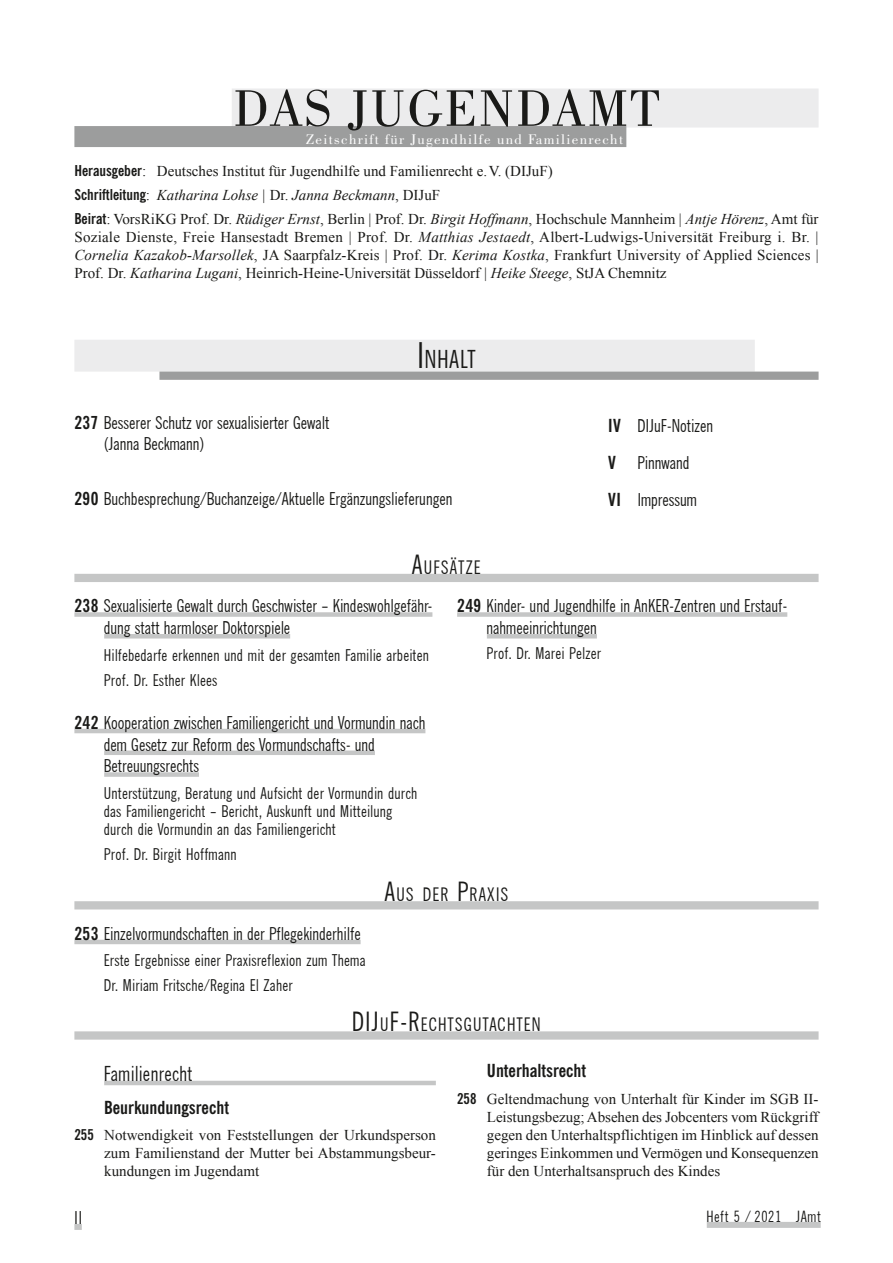
<style>
.page{position:relative;width:893px;height:1263px;background:#fff}
.page>*{position:absolute;margin:0;border:0;box-sizing:border-box;transform-origin:0 0}
.t1{font:54px "Bodoni BT";letter-spacing:.03em;color:#1a1a18}
.Kap_nicht_f__Inhalt{font:25.2px "Nobbi G Con DB Normal";letter-spacing:.055em;color:#1a1a18}
.t2{font:21px "Nobbi G Con DB Normal";letter-spacing:.04em;color:#1a1a18}
.Inh_Kap{font:18.9px "Nobbi G Con DB Normal";letter-spacing:.095em;color:#1a1a18}
.Inh_Cn_Text{font:18px/21.8px "Nobbi G Con DB Normal";letter-spacing:.025em;color:#1a1a18}
.t3{font:700 condensed 18px "News Gothic BT";color:#1a1a18}
.t4{font:16.5px/18px "Nobbi G Con DB Normal";letter-spacing:.04em;color:#1a1a18}
.t5{font:15.75px "Nobbi G Con DB Normal";letter-spacing:.065em;color:#1a1a18}
.RGA_RSPR_8_5pt{font:15px/18px "Times New Roman";color:#1a1a18;text-align:justify}
.RGA_RSPR_8_5pt-2{font:italic 15px "Times New Roman";color:#1a1a18}
.t6{font:14.7px "Bodoni BT";letter-spacing:.085em;color:#fff}
.s1{font-family:"News Gothic BT";font-weight:700;font-stretch:condensed}
.s2{font-family:"News Gothic BT";font-weight:700;font-style:normal;font-stretch:condensed}
.s3{font-style:normal}
.s4{font-style:italic}
.s5{font-size:36px}
.s6{font-size:27px}
</style>
<div class="page">
<div style="left:707px;top:1222px;width:114px;height:6px;background:#c5c6c6"></div>
<div style="left:74px;top:1224px;width:8px;height:6px;background:#c5c6c6"></div>
<div style="left:74px;top:340px;width:681px;height:32px;background:#ececed"></div>
<div style="left:159px;top:372px;width:660px;height:8px;background:#9c9d9d"></div>
<div style="left:74px;top:574px;width:745px;height:8px;background:#c5c6c6"></div>
<div style="left:74px;top:612px;width:358px;height:5px;background:#c5c6c6"></div>
<hr style="left:104px;top:634px;width:186px;height:4px;background:#c5c6c6">
<hr style="left:74px;top:729px;width:351px;height:4px;background:#c5c6c6">
<div style="left:104px;top:750px;width:271px;height:5px;background:#c5c6c6"></div>
<div style="left:104px;top:772px;width:95px;height:5px;background:#c5c6c6"></div>
<div style="left:457px;top:612px;width:330px;height:5px;background:#c5c6c6"></div>
<hr style="left:487px;top:634px;width:110px;height:4px;background:#c5c6c6">
<div style="left:74px;top:901px;width:745px;height:8px;background:#c5c6c6"></div>
<hr style="left:74px;top:940px;width:287px;height:4px;background:#c5c6c6">
<div style="left:232px;top:89px;width:587px;height:39px;background:#ececed"></div>
<div style="left:74px;top:126px;width:552px;height:21px;background:#9c9d9d"></div>
<div style="left:74px;top:1031px;width:745px;height:8px;background:#c5c6c6"></div>
<hr style="left:104px;top:1081px;width:332px;height:4px;background:#c5c6c6">
<p class="t1" style="left:233px;top:75px;width:428px">DAS JUGENDAMT</p>
<p class="t6" style="left:306px;top:130px;width:318px">Zeitschrift für Jugendhilfe und Familienrecht</p>
<p class="RGA_RSPR_8_5pt" style="left:74px;top:162px;width:480px"><span class="s1">Herausgeber</span>: Deutsches Institut für Jugendhilfe und Familienrecht e.V. (DIJuF)</p>
<p class="RGA_RSPR_8_5pt-2" style="left:74px;top:184px;width:367px"><span class="s2">Schriftleitung</span><span class="s3">:</span> Katharina Lohse | <span class="s3">Dr.</span> Janna Beckmann<span class="s3">, DIJuF</span></p>
<p class="RGA_RSPR_8_5pt" style="left:74px;top:209px;width:746px"><span class="s1">Beirat</span>: VorsRiKG Prof. Dr. <span class="s4">Rüdiger Ernst</span>, Berlin | Prof. Dr. <span class="s4">Birgit Hoffmann</span>, Hochschule Mannheim | <span class="s4">Antje Hörenz</span>, Amt für Soziale Dienste, Freie Hansestadt Bremen | Prof. Dr. <span class="s4">Matthias Jestaedt</span>, Albert-Ludwigs-Universität Freiburg i. Br. | <span class="s4">Cornelia Kazakob-Marsollek</span>, JA Saarpfalz-Kreis | Prof. Dr. <span class="s4">Kerima Kostka</span>, Frankfurt University of Applied Sciences | Prof. Dr. <span class="s4">Katharina Lugani</span>, Heinrich-Heine-Universität Düsseldorf | <span class="s4">Heike Steege</span>, StJA Chemnitz</p>
<p class="Kap_nicht_f__Inhalt" style="left:417px;top:346px;width:60px"><span class="s5">I</span>NHALT</p>
<p class="Inh_Cn_Text" style="left:104px;top:412px;width:227px;text-indent:-30px"><span class="s1">237</span> Besserer Schutz vor sexualisierter Gewalt (Janna Beckmann)</p>
<p class="Inh_Cn_Text" style="left:74px;top:488px;width:379px"><span class="s1">290</span> Buchbesprechung/Buchanzeige/Aktuelle Ergänzungslieferungen</p>
<p class="Inh_Cn_Text" style="left:608px;top:415px;width:106px"><span class="s1">IV</span> DIJuF-Notizen</p>
<p class="Inh_Cn_Text" style="left:608px;top:452px;width:83px"><span class="s1">V</span> Pinnwand</p>
<p class="Inh_Cn_Text" style="left:608px;top:489px;width:90px"><span class="s1">VI</span> Impressum</p>
<p class="Inh_Kap" style="left:412px;top:556px;width:70px"><span class="s6">A</span>UFSÄTZE</p>
<p class="Inh_Cn_Text" style="left:104px;top:595px;width:330px;text-indent:-30px"><span class="s1">238</span> Sexualisierte Gewalt durch Geschwister – Kindeswohlgefähr&shy;dung statt harmloser Doktorspiele</p>
<p class="t4" style="left:104px;top:646px;width:326px">Hilfebedarfe erkennen und mit der gesamten Familie arbeiten</p>
<p class="t4" style="left:104px;top:671px;width:115px">Prof. Dr. Esther Klees</p>
<p class="Inh_Cn_Text" style="left:104px;top:712px;width:323px;text-indent:-30px"><span class="s1">242</span> Kooperation zwischen Familiengericht und Vormundin nach dem Gesetz zur Reform des Vormundschafts- und<br>Betreuungsrechts</p>
<p class="t4" style="left:104px;top:784px;width:314px">Unterstützung, Beratung und Aufsicht der Vormundin durch das Familiengericht – Bericht, Auskunft und Mitteilung durch die Vormundin an das Familiengericht</p>
<p class="t4" style="left:104px;top:845px;width:134px">Prof. Dr. Birgit Hoffmann</p>
<p class="Inh_Cn_Text" style="left:487px;top:595px;width:302px;text-indent:-30px"><span class="s1">249</span> Kinder- und Jugendhilfe in AnKER-Zentren und Erstauf&shy;nahmeeinrichtungen</p>
<p class="t4" style="left:487px;top:645px;width:116px">Prof. Dr. Marei Pelzer</p>
<p class="Inh_Cn_Text" style="left:74px;top:923px;width:288px"><span class="s1">253</span> Einzelvormundschaften in der Pflegekinderhilfe</p>
<p class="t4" style="left:104px;top:951px;width:263px">Erste Ergebnisse einer Praxisreflexion zum Thema</p>
<p class="t4" style="left:104px;top:977px;width:190px">Dr. Miriam Fritsche/Regina El Zaher</p>
<p class="Inh_Kap" style="left:385px;top:884px;width:124px"><span class="s6">A</span>US DER <span class="s6">P</span>RAXIS</p>
<p class="Inh_Kap" style="left:352px;top:1014px;width:190px"><span class="s6">DIJ</span>U<span class="s6">F-R</span>ECHTSGUTACHTEN</p>
<p class="t2" style="left:104px;top:1062px;width:90px">Familienrecht</p>
<p class="t3" style="left:104px;top:1096px;width:126px">Beurkundungsrecht</p>
<p class="RGA_RSPR_8_5pt" style="left:104px;top:1126px;width:333px;text-indent:-30px"><span class="s1">255</span> Notwendigkeit von Feststellungen der Urkundsperson zum Familienstand der Mutter bei Abstammungsbeur&shy;kundungen im Jugendamt</p>
<p class="Inh_Cn_Text" style="left:74px;top:1207px;width:9px">II</p>
<p class="t3" style="left:487px;top:1059px;width:101px">Unterhaltsrecht</p>
<p class="RGA_RSPR_8_5pt" style="left:487px;top:1089px;width:333px;text-indent:-30px"><span class="s1">258</span> Geltendmachung von Unterhalt für Kinder im SGB II-Leistungsbezug; Absehen des Jobcenters vom Rückgriff gegen den Unterhaltspflichtigen im Hinblick auf dessen geringes Einkommen und Vermögen und Konsequenzen für den Unterhaltsanspruch des Kindes</p>
<p class="t5" style="left:707px;top:1208px;width:115px">Heft 5 / 2021 JAmt</p>
</div>
